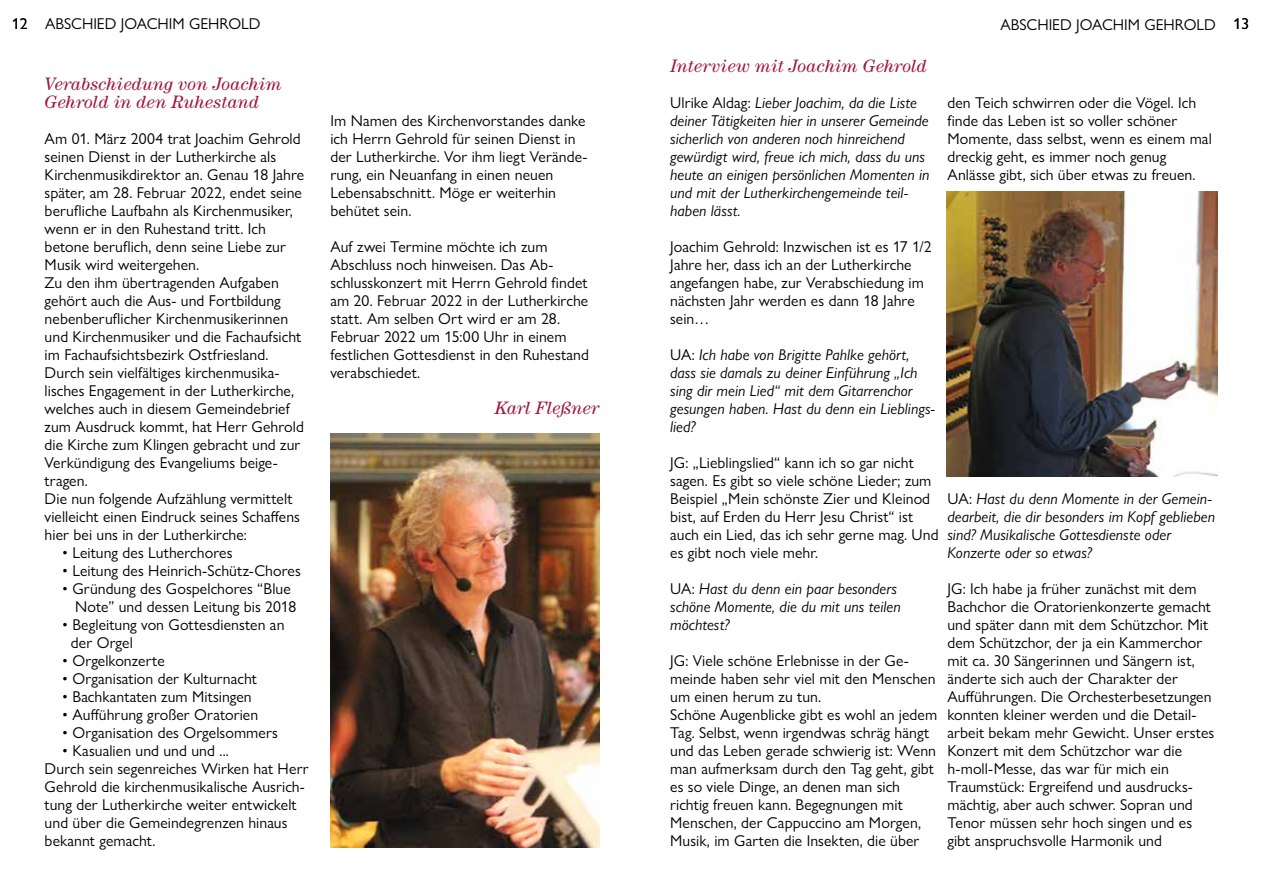
<style>
.page{position:relative;width:1263px;height:893px;background:#fff}
.page>*{position:absolute;margin:0;border:0;box-sizing:border-box;transform-origin:0 0}
.t1{font:italic 18px/18px "Century";letter-spacing:.01em;color:#9e1739}
.t2{font:15.75px/18px "Gill Sans Nova";letter-spacing:.005em;color:#000}
.t3{font:italic 15.75px/18px "Gill Sans Nova";letter-spacing:.005em;color:#000}
.s1{font-style:normal}
</style>
<div class="page">
<img style="left:330px;top:433px;width:269px;height:414px">
<img style="left:946px;top:191px;width:272px;height:285px">
<p class="t2" style="left:12px;top:15px;width:17px">12</p>
<p class="t2" style="left:1000px;top:15px;width:250px">ABSCHIED JOACHIM GEHROLD 13</p>
<p class="t1" style="left:670px;top:57px;width:258px">Interview mit Joachim Gehrold</p>
<p class="t3" style="left:670px;top:93px;width:261px"><span class="s1">Ulrike Aldag:</span> Lieber Joachim, da die Liste deiner Tätigkeiten hier in unserer Gemeinde sicherlich von anderen noch hinreichend gewürdigt wird, freue ich mich, dass du uns heute an einigen persönlichen Momenten in und mit der Lutherkirchengemeinde teil&shy;haben lässt.</p>
<p class="t2" style="left:670px;top:238px;width:263px">Joachim Gehrold: Inzwischen ist es 17 1/2<br>Jahre her, dass ich an der Lutherkirche angefangen habe, zur Verabschiedung im nächsten Jahr werden es dann 18 Jahre sein…</p>
<p class="t3" style="left:670px;top:345px;width:266px"><span class="s1">UA:</span> Ich habe von Brigitte Pahlke gehört, dass sie damals zu deiner Einführung „Ich sing dir mein Lied“ mit dem Gitarrenchor gesungen haben. Hast du denn ein Lieblings&shy;lied?</p>
<p class="t2" style="left:670px;top:454px;width:270px">JG: „Lieblingslied“ kann ich so gar nicht sagen. Es gibt so viele schöne Lieder; zum Beispiel „Mein schönste Zier und Kleinod bist, auf Erden du Herr Jesu Christ“ ist auch ein Lied, das ich sehr gerne mag. Und es gibt noch viele mehr.</p>
<p class="t3" style="left:670px;top:579px;width:232px"><span class="s1">UA:</span> Hast du denn ein paar besonders schöne Momente, die du mit uns teilen möchtest?</p>
<p class="t2" style="left:670px;top:652px;width:269px">JG: Viele schöne Erlebnisse in der Ge&shy;meinde haben sehr viel mit den Menschen um einen herum zu tun.<br>Schöne Augenblicke gibt es wohl an jedem Tag. Selbst, wenn irgendwas schräg hängt und das Leben gerade schwierig ist: Wenn man aufmerksam durch den Tag geht, gibt es so viele Dinge, an denen man sich richtig freuen kann. Begegnungen mit Menschen, der Cappuccino am Morgen, Musik, im Garten die Insekten, die über</p>
<p class="t2" style="left:45px;top:15px;width:217px">ABSCHIED JOACHIM GEHROLD</p>
<p class="t1" style="left:45px;top:75px;width:239px">Verabschiedung von Joachim<br>Gehrold in den Ruhestand</p>
<p class="t2" style="left:45px;top:129px;width:261px">Am 01. März 2004 trat Joachim Gehrold seinen Dienst in der Lutherkirche als Kirchenmusikdirektor an. Genau 18 Jahre später, am 28. Februar 2022, endet seine berufliche Laufbahn als Kirchenmusiker, wenn er in den Ruhestand tritt. Ich betone beruflich, denn seine Liebe zur Musik wird weitergehen.<br>Zu den ihm übertragenden Aufgaben gehört auch die Aus- und Fortbildung nebenberuflicher Kirchenmusikerinnen und Kirchenmusiker und die Fachaufsicht im Fachaufsichtsbezirk Ostfriesland.<br>Durch sein vielfältiges kirchenmusika&shy;lisches Engagement in der Lutherkirche, welches auch in diesem Gemeindebrief zum Ausdruck kommt, hat Herr Gehrold die Kirche zum Klingen gebracht und zur Verkündigung des Evangeliums beige&shy;tragen.<br>Die nun folgende Aufzählung vermittelt vielleicht einen Eindruck seines Schaffens hier bei uns in der Lutherkirche:</p>
<p class="t2" style="left:62px;top:544px;width:172px">• Leitung des Lutherchores</p>
<p class="t2" style="left:62px;top:562px;width:240px">• Leitung des Heinrich-Schütz-Chores</p>
<p class="t2" style="left:75px;top:580px;width:222px;text-indent:-13px">• Gründung des Gospelchores “Blue<br>Note” und dessen Leitung bis 2018</p>
<p class="t2" style="left:71px;top:616px;width:215px;text-indent:-9px">• Begleitung von Gottesdiensten an der Orgel</p>
<p class="t2" style="left:62px;top:652px;width:104px">• Orgelkonzerte</p>
<p class="t2" style="left:62px;top:670px;width:196px">• Organisation der Kulturnacht</p>
<p class="t2" style="left:62px;top:688px;width:191px">• Bachkantaten zum Mitsingen</p>
<p class="t2" style="left:62px;top:706px;width:198px">• Aufführung großer Oratorien</p>
<p class="t2" style="left:62px;top:724px;width:217px">• Organisation des Orgelsommers</p>
<p class="t2" style="left:45px;top:742px;width:265px;text-indent:18px">• Kasualien und und und ...<br>Durch sein segenreiches Wirken hat Herr Gehrold die kirchenmusikalische Ausrich&shy;tung der Lutherkirche weiter entwickelt und über die Gemeindegrenzen hinaus bekannt gemacht.</p>
<p class="t2" style="left:947px;top:94px;width:266px">den Teich schwirren oder die Vögel. Ich finde das Leben ist so voller schöner Momente, dass selbst, wenn es einem mal dreckig geht, es immer noch genug Anlässe gibt, sich über etwas zu freuen.</p>
<p class="t2" style="left:330px;top:112px;width:259px">Im Namen des Kirchenvorstandes danke ich Herrn Gehrold für seinen Dienst in der Lutherkirche. Vor ihm liegt Verände&shy;rung, ein Neuanfang in einen neuen Lebensabschnitt. Möge er weiterhin behütet sein.</p>
<p class="t2" style="left:330px;top:238px;width:260px">Auf zwei Termine möchte ich zum Abschluss noch hinweisen. Das Ab&shy;schlusskonzert mit Herrn Gehrold findet am 20. Februar 2022 in der Lutherkirche statt. Am selben Ort wird er am 28.<br>Februar 2022 um 15:00 Uhr in einem festlichen Gottesdienst in den Ruhestand verabschiedet.</p>
<p class="t1" style="left:494px;top:399px;width:106px">Karl Fleßner</p>
<p class="t3" style="left:947px;top:489px;width:269px"><span class="s1">UA:</span> Hast du denn Momente in der Gemein&shy;dearbeit, die dir besonders im Kopf geblieben sind? Musikalische Gottesdienste oder Konzerte oder so etwas?</p>
<p class="t2" style="left:947px;top:580px;width:268px">JG: Ich habe ja früher zunächst mit dem Bachchor die Oratorienkonzerte gemacht und später dann mit dem Schützchor. Mit dem Schützchor, der ja ein Kammerchor mit ca. 30 Sängerinnen und Sängern ist, änderte sich auch der Charakter der Aufführungen. Die Orchesterbesetzungen konnten kleiner werden und die Detail&shy;arbeit bekam mehr Gewicht. Unser erstes Konzert mit dem Schützchor war die h-moll-Messe, das war für mich ein Traumstück: Ergreifend und ausdrucks&shy;mächtig, aber auch schwer. Sopran und Tenor müssen sehr hoch singen und es gibt anspruchsvolle Harmonik und</p>
</div>
